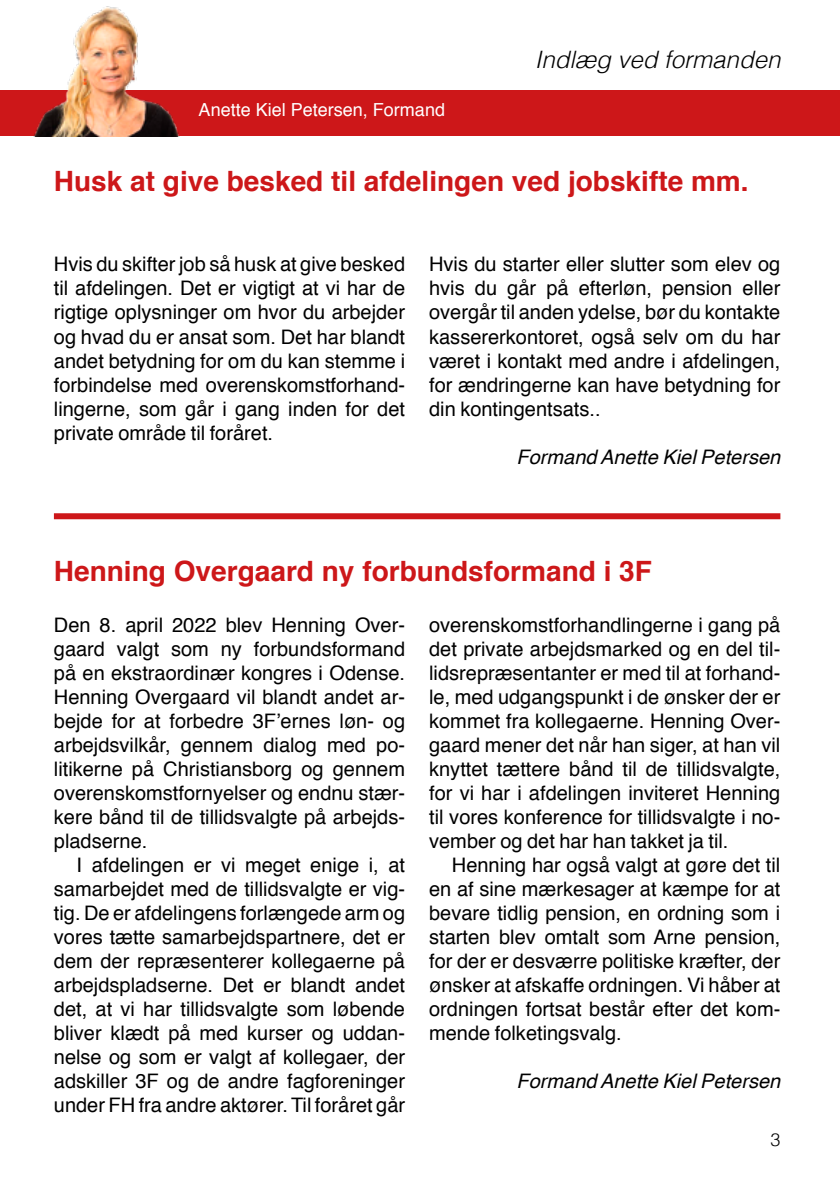
<style>
.page{position:relative;width:840px;height:1191px;background:#fff}
.page>*{position:absolute;margin:0;border:0;box-sizing:border-box;transform-origin:0 0}
.t1{font:700 28px "Helvetica";color:#cd1719}
.t2{font:italic 300 24px "Helvetica";color:#000}
.t3{font:20px/24px "Helvetica";color:#000;text-align:justify}
.t4{font:italic 20px "Helvetica";color:#000}
.t5{font:18px "Helvetica";color:#fff}
.t6{font:300 18px "Helvetica";color:#000}
</style>
<div class="page">
<div style="left:0;top:91px;width:839px;height:45px;background:#cd1719"></div>
<img style="left:0;top:6px;width:223px;height:130px">
<div style="left:54px;top:513px;width:726px;height:6px;background:#cd1719"></div>
<p class="t5" style="left:198px;top:95px;width:248px">Anette Kiel Petersen, Formand</p>
<p class="t2" style="left:534px;top:39px;width:247px">Indlæg ved formanden</p>
<h1 class="t1" style="left:54px;top:159px;width:696px">Husk at give besked til afdelingen ved jobskifte mm.</h1>
<p class="t3" style="left:54px;top:253px;width:352px">Hvis du skifter job så husk at give besked til afdelingen. Det er vigtigt at vi har de rigtige oplysninger om hvor du arbejder og hvad du er ansat som. Det har blandt andet betydning for om du kan stemme i forbindelse med overenskomstforhand&shy;lingerne, som går i gang inden for det private område til foråret.</p>
<p class="t3" style="left:429px;top:253px;width:352px">Hvis du starter eller slutter som elev og hvis du går på efterløn, pension eller overgår til anden ydelse, bør du kontakte kassererkontoret, også selv om du har været i kontakt med andre i afdelingen, for ændringerne kan have betydning for din kontingentsats..</p>
<p class="t4" style="left:516px;top:441px;width:265px">Formand Anette Kiel Petersen</p>
<h1 class="t1" style="left:54px;top:548px;width:599px">Henning Overgaard ny forbundsformand i 3F</h1>
<p class="t3" style="left:54px;top:613px;width:352px">Den 8. april 2022 blev Henning Over&shy;gaard valgt som ny forbundsformand på en ekstraordinær kongres i Odense.<br>Henning Overgaard vil blandt andet ar&shy;bejde for at forbedre 3F’ernes løn- og arbejdsvilkår, gennem dialog med po&shy;litikerne på Christiansborg og gennem overenskomstfornyelser og endnu stær&shy;kere bånd til de tillidsvalgte på arbejds&shy;pladserne.</p>
<p class="t3" style="left:54px;top:853px;width:352px;text-indent:23px">I afdelingen er vi meget enige i, at samarbejdet med de tillidsvalgte er vig&shy;tig. De er afdelingens forlængede arm og vores tætte samarbejdspartnere, det er dem der repræsenterer kollegaerne på arbejdspladserne. Det er blandt andet det, at vi har tillidsvalgte som løbende bliver klædt på med kurser og uddan&shy;nelse og som er valgt af kollegaer, der adskiller 3F og de andre fagforeninger under FH fra andre aktører. Til foråret går</p>
<p class="t3" style="left:429px;top:613px;width:352px">overenskomstforhandlingerne i gang på det private arbejdsmarked og en del til&shy;lidsrepræsentanter er med til at forhand&shy;le, med udgangspunkt i de ønsker der er kommet fra kollegaerne. Henning Over&shy;gaard mener det når han siger, at han vil knyttet tættere bånd til de tillidsvalgte, for vi har i afdelingen inviteret Henning til vores konference for tillidsvalgte i no&shy;vember og det har han takket ja til.</p>
<p class="t3" style="left:429px;top:853px;width:352px;text-indent:23px">Henning har også valgt at gøre det til en af sine mærkesager at kæmpe for at bevare tidlig pension, en ordning som i starten blev omtalt som Arne pension, for der er desværre politiske kræfter, der ønsker at afskaffe ordningen. Vi håber at ordningen fortsat består efter det kom&shy;mende folketingsvalg.</p>
<p class="t4" style="left:516px;top:1065px;width:265px">Formand Anette Kiel Petersen</p>
<p class="t6" style="left:770px;top:1124px;width:12px">3</p>
</div>
